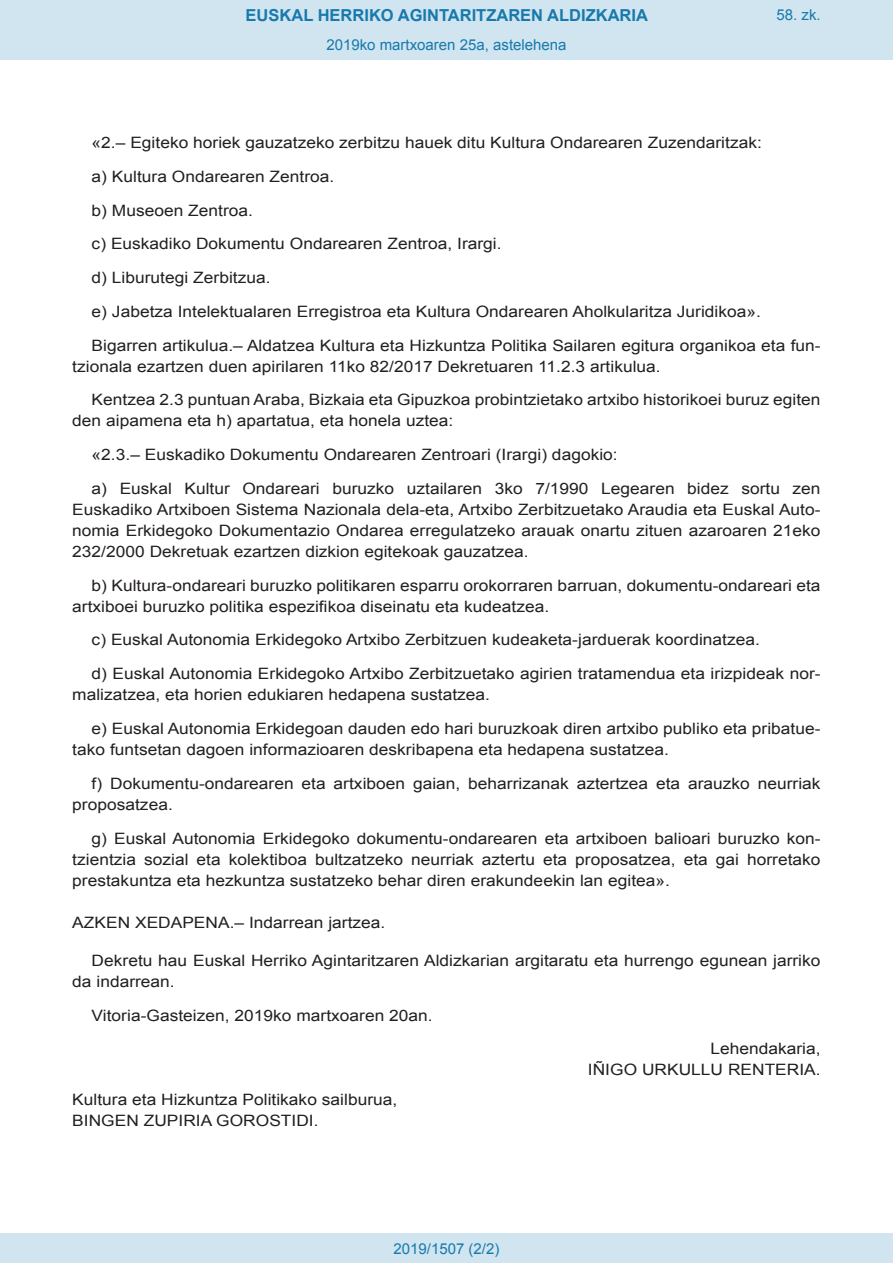
<style>
.page{position:relative;width:893px;height:1263px;background:#fff}
.page>*{position:absolute;margin:0;border:0;box-sizing:border-box;transform-origin:0 0}
.t1{font:700 16.5px "Arial";color:#1879ad}
.BOPVDetalle{font:15.6px/21px "Arial";color:#231f20;scale:1.11 1}
.BOPVFirmaLugFec{font:15.6px "Arial";color:#231f20;scale:1.11 1}
.BOPVFirmaPuesto{font:15.6px "Arial";color:#231f20;scale:1.11 1}
.BOPVDisposicionTitul{font:15.6px "Arial";color:#231f20;scale:1.11 1}
.BOPVFirmaNombre{font:15.6px "Arial";color:#231f20;scale:1.11 1}
.BOPVNombreLehen2{font:15.6px "Arial";color:#231f20;scale:1.11 1}
.BOPVPuestoLehen2{font:15.6px "Arial";color:#231f20;scale:1.11 1}
.Paginacion_Centro{font:15px "Arial";color:#1879ad}
</style>
<div class="page">
<div style="left:0;top:0;width:893px;height:60px;background:#d0e5f0"></div>
<div style="left:0;top:1233px;width:893px;height:30px;background:#d0e5f0"></div>
<p class="t1" style="left:246px;top:4px;width:404px">EUSKAL HERRIKO AGINTARITZAREN ALDIZKARIA</p>
<p class="Paginacion_Centro" style="left:326px;top:35px;width:242px">2019ko martxoaren 25a, astelehena</p>
<p class="Paginacion_Centro" style="left:776px;top:5px;width:46px">58. zk.</p>
<p class="BOPVDetalle" style="left:92px;top:132px;width:605px">«2.– Egiteko horiek gauzatzeko zerbitzu hauek ditu Kultura Ondarearen Zuzendaritzak:</p>
<p class="BOPVDetalle" style="left:92px;top:166px;width:220px">a) Kultura Ondarearen Zentroa.</p>
<p class="BOPVDetalle" style="left:92px;top:200px;width:147px">b) Museoen Zentroa.</p>
<p class="BOPVDetalle" style="left:92px;top:234px;width:371px">c) Euskadiko Dokumentu Ondarearen Zentroa, Irargi.</p>
<p class="BOPVDetalle" style="left:92px;top:267px;width:163px">d) Liburutegi Zerbitzua.</p>
<p class="BOPVDetalle" style="left:92px;top:301px;width:605px">e) Jabetza Intelektualaren Erregistroa eta Kultura Ondarearen Aholkularitza Juridikoa».</p>
<p class="BOPVDetalle" style="left:72px;top:335px;width:676px;text-indent:19px">Bigarren artikulua.– Aldatzea Kultura eta Hizkuntza Politika Sailaren egitura organikoa eta fun&shy;tzionala ezartzen duen apirilaren 11ko 82/2017 Dekretuaren 11.2.3 artikulua.</p>
<p class="BOPVDetalle" style="left:72px;top:390px;width:676px;text-indent:19px">Kentzea 2.3 puntuan Araba, Bizkaia eta Gipuzkoa probintzietako artxibo historikoei buruz egiten den aipamena eta h) apartatua, eta honela uztea:</p>
<p class="BOPVDetalle" style="left:92px;top:444px;width:475px">«2.3.– Euskadiko Dokumentu Ondarearen Zentroari (Irargi) dagokio:</p>
<p class="BOPVDetalle" style="left:72px;top:478px;width:676px;text-align:justify;text-indent:19px">a) Euskal Kultur Ondareari buruzko uztailaren 3ko 7/1990 Legearen bidez sortu zen Euskadiko Artxiboen Sistema Nazionala dela-eta, Artxibo Zerbitzuetako Araudia eta Euskal Auto&shy;nomia Erkidegoko Dokumentazio Ondarea erregulatzeko arauak onartu zituen azaroaren 21eko 232/2000 Dekretuak ezartzen dizkion egitekoak gauzatzea.</p>
<p class="BOPVDetalle" style="left:72px;top:575px;width:676px;text-indent:19px">b) Kultura-ondareari buruzko politikaren esparru orokorraren barruan, dokumentu-ondareari eta artxiboei buruzko politika espezifikoa diseinatu eta kudeatzea.</p>
<p class="BOPVDetalle" style="left:92px;top:630px;width:604px">c) Euskal Autonomia Erkidegoko Artxibo Zerbitzuen kudeaketa-jarduerak koordinatzea.</p>
<p class="BOPVDetalle" style="left:72px;top:663px;width:676px;text-indent:19px">d) Euskal Autonomia Erkidegoko Artxibo Zerbitzuetako agirien tratamendua eta irizpideak nor&shy;malizatzea, eta horien edukiaren hedapena sustatzea.</p>
<p class="BOPVDetalle" style="left:72px;top:718px;width:676px;text-indent:19px">e) Euskal Autonomia Erkidegoan dauden edo hari buruzkoak diren artxibo publiko eta pribatue&shy;tako funtsetan dagoen informazioaren deskribapena eta hedapena sustatzea.</p>
<p class="BOPVDetalle" style="left:72px;top:773px;width:676px;text-indent:19px">f) Dokumentu-ondarearen eta artxiboen gaian, beharrizanak aztertzea eta arauzko neurriak proposatzea.</p>
<p class="BOPVDetalle" style="left:72px;top:828px;width:676px;text-align:justify;text-indent:19px">g) Euskal Autonomia Erkidegoko dokumentu-ondarearen eta artxiboen balioari buruzko kon&shy;tzientzia sozial eta kolektiboa bultzatzeko neurriak aztertu eta proposatzea, eta gai horretako prestakuntza eta hezkuntza sustatzeko behar diren erakundeekin lan egitea».</p>
<p class="BOPVDisposicionTitul" style="left:72px;top:912px;width:284px">AZKEN XEDAPENA.– Indarrean jartzea.</p>
<p class="BOPVDetalle" style="left:72px;top:950px;width:676px;text-indent:19px">Dekretu hau Euskal Herriko Agintaritzaren Aldizkarian argitaratu eta hurrengo egunean jarriko da indarrean.</p>
<p class="BOPVFirmaLugFec" style="left:92px;top:1005px;width:309px">Vitoria-Gasteizen, 2019ko martxoaren 20an.</p>
<p class="BOPVPuestoLehen2" style="left:710px;top:1039px;width:101px">Lehendakaria,</p>
<p class="BOPVNombreLehen2" style="left:588px;top:1060px;width:211px">IÑIGO URKULLU RENTERIA.</p>
<p class="BOPVFirmaPuesto" style="left:72px;top:1089px;width:294px">Kultura eta Hizkuntza Politikako sailburua,</p>
<p class="BOPVFirmaNombre" style="left:72px;top:1110px;width:223px">BINGEN ZUPIRIA GOROSTIDI.</p>
<p class="Paginacion_Centro" style="left:393px;top:1238px;width:107px">2019/1507 (2/2)</p>
</div>
